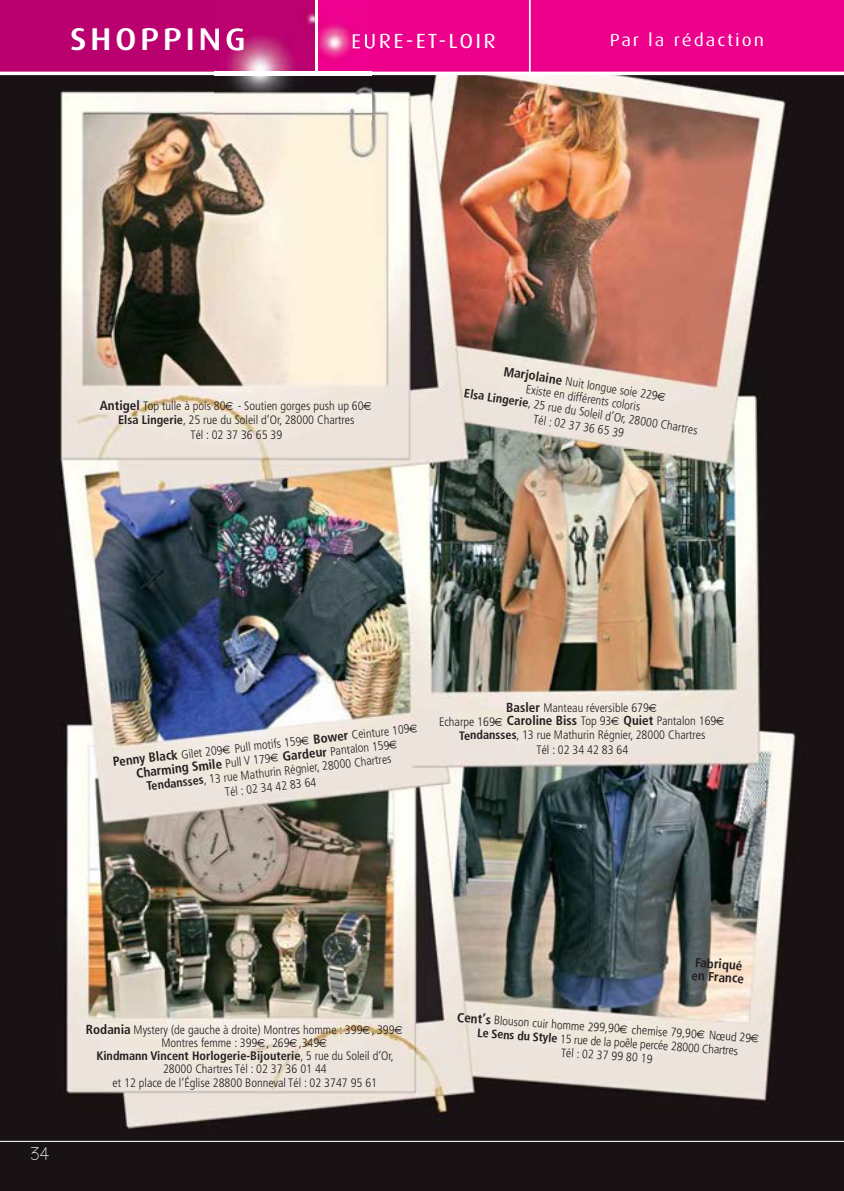
<style>
.page{position:relative;width:844px;height:1191px;background:#fff}
.page>*{position:absolute;margin:0;border:0;box-sizing:border-box;transform-origin:0 0}
.t1{font:500 31.5px "Dax";letter-spacing:.1em;color:#fff;scale:1.11 1}
.t2{font:21px "Eurofurencelight";color:#fff}
.t3{font:20.47px "Dax";letter-spacing:.1em;color:#fff;scale:1.11 1}
.t4{font:17.32px "Dax";letter-spacing:.1em;color:#fff;scale:1.11 1}
.t5{font:700 condensed 13.12px/13.1px "Frutiger";color:#231f20}
.t6{font:300 condensed 12.25px/15px "Frutiger";color:#231f20;text-align:center}
.t7{font:700 condensed 12.25px "Frutiger";color:#231f20}
.s1{font-weight:700;font-size:13.12px}
.s2{font-weight:700}
.s3{font-weight:300;font-size:12.25px}
.s4{font-weight:300}
</style>
<div class="page">
<img style="left:0;top:75px;width:843px;height:1116px">
<hr style="left:0;top:1140px;width:843px;height:1px;background:#fff">
<div style="left:0;top:0;width:843px;height:73px;background:#ec008c"></div>
<div style="left:0;top:0;width:215px;height:72px;background:#ba006f"></div>
<hr style="left:529px;top:0;width:1px;height:73px;background:#fff">
<hr style="left:0;top:72px;width:843px;height:3px;background:#fff">
<img style="left:215px;top:0;width:156px;height:120px">
<img style="left:352px;top:34px;width:19px;height:15px">
<img style="left:215px;top:28px;width:28px;height:23px">
<svg style="left:362px;top:1026px;width:8px;height:8px"></svg>
<svg style="left:394px;top:1026px;width:8px;height:8px"></svg>
<svg style="left:257px;top:1039px;width:8px;height:8px"></svg>
<svg style="left:289px;top:1039px;width:8px;height:8px"></svg>
<svg style="left:319px;top:1039px;width:7px;height:8px"></svg>
<svg style="left:619px;top:1025px;width:8px;height:8px"></svg>
<svg style="left:696px;top:1030px;width:8px;height:8px"></svg>
<svg style="left:750px;top:1034px;width:8px;height:8px"></svg>
<svg style="left:222px;top:745px;width:8px;height:9px"></svg>
<svg style="left:300px;top:736px;width:9px;height:9px"></svg>
<svg style="left:408px;top:724px;width:9px;height:8px"></svg>
<svg style="left:270px;top:753px;width:8px;height:9px"></svg>
<svg style="left:388px;top:740px;width:9px;height:9px"></svg>
<svg style="left:648px;top:704px;width:8px;height:7px"></svg>
<svg style="left:494px;top:717px;width:8px;height:8px"></svg>
<svg style="left:611px;top:717px;width:7px;height:8px"></svg>
<svg style="left:715px;top:716px;width:8px;height:8px"></svg>
<svg style="left:656px;top:392px;width:9px;height:9px"></svg>
<svg style="left:225px;top:402px;width:8px;height:8px"></svg>
<svg style="left:363px;top:402px;width:8px;height:8px"></svg>
<h1 class="t1" style="left:70px;top:24px;width:160px">SHOPPING</h1>
<h3 class="t3" style="left:351px;top:32px;width:132px">EURE-ET-LOIR</h3>
<h3 class="t4" style="left:609px;top:32px;width:140px">Par la rédaction</h3>
<p class="t6" style="left:100px;top:399px;width:265px"><span class="s1">Antigel</span> Top tulle à pois 80 - Soutien gorges push up 60</p>
<p class="t6" style="left:118px;top:413px;width:238px"><span class="s2">Elsa Lingerie</span>, 25 rue du Soleil d’Or, 28000 Chartres</p>
<p class="t6" style="left:190px;top:428px;width:93px">Tél : 02 37 36 65 39</p>
<p class="t6" style="left:504px;top:365px;width:157px;rotate:9deg"><span class="s1">Marjolaine</span> Nuit longue soie 229</p>
<p class="t6" style="left:527px;top:382px;width:117px;rotate:9deg">Existe en différents coloris</p>
<p class="t6" style="left:465px;top:386px;width:238px;rotate:9deg"><span class="s2">Elsa Lingerie</span>, 25 rue du Soleil d’Or, 28000 Chartres</p>
<p class="t6" style="left:534px;top:412px;width:93px;rotate:9deg">Tél : 02 37 36 65 39</p>
<p class="t6" style="left:112px;top:754px;width:300px;rotate:-6deg"><span class="s1">Penny Black</span> Gilet 209 Pull motifs 159 <span class="s1">Bower</span> Ceinture 109</p>
<p class="t5" style="left:136px;top:767px;width:256px;rotate:-6deg">Charming Smile <span class="s3">Pull V 179</span> Gardeur <span class="s3">Pantalon 159</span></p>
<p class="t6" style="left:146px;top:778px;width:248px;rotate:-6deg"><span class="s2">Tendansses</span>, 13 rue Mathurin Régnier, 28000 Chartres<br>Tél : 02 34 42 83 64</p>
<p class="t6" style="left:506px;top:701px;width:144px"><span class="s1">Basler</span> Manteau réversible 679</p>
<p class="t6" style="left:439px;top:714px;width:279px">Echarpe 169 <span class="s1">Caroline Biss</span> Top 93 <span class="s1">Quiet</span> Pantalon 169</p>
<p class="t6" style="left:459px;top:728px;width:248px"><span class="s2">Tendansses</span>, 13 rue Mathurin Régnier, 28000 Chartres</p>
<p class="t6" style="left:536px;top:743px;width:93px">Tél : 02 34 42 83 64</p>
<h2 class="t2" style="left:30px;top:1141px;width:21px">34</h2>
<p class="t6" style="left:86px;top:1023px;width:310px"><span class="s1">Rodania</span> Mystery (de gauche à droite) Montres homme : 399 , 399</p>
<p class="t6" style="left:161px;top:1036px;width:159px">Montres femme : 399 , 269 ,349</p>
<p class="t7" style="left:96px;top:1051px;width:299px">Kindmann Vincent Horlogerie-Bijouterie<span class="s4">, 5 rue du Soleil d’Or,</span></p>
<p class="t6" style="left:163px;top:1062px;width:165px">28000 Chartres Tél : 02 37 36 01 44</p>
<p class="t6" style="left:113px;top:1075px;width:266px">et 12 place de l’Église 28800 Bonneval Tél : 02 3747 95 61</p>
<p class="t5" style="left:692px;top:956px;width:54px;rotate:4deg">Fabriqué en France</p>
<p class="t6" style="left:457px;top:1010px;width:296px;rotate:4deg"><span class="s1">Cent’s</span> Blouson cuir homme 299,90 chemise 79,90 Nœud 29</p>
<p class="t6" style="left:478px;top:1026px;width:263px;rotate:4deg"><span class="s2">Le Sens du Style</span> 15 rue de la poêle percée 28000 Chartres</p>
<p class="t6" style="left:561px;top:1045px;width:93px;rotate:4deg">Tél : 02 37 99 80 19</p>
</div>
